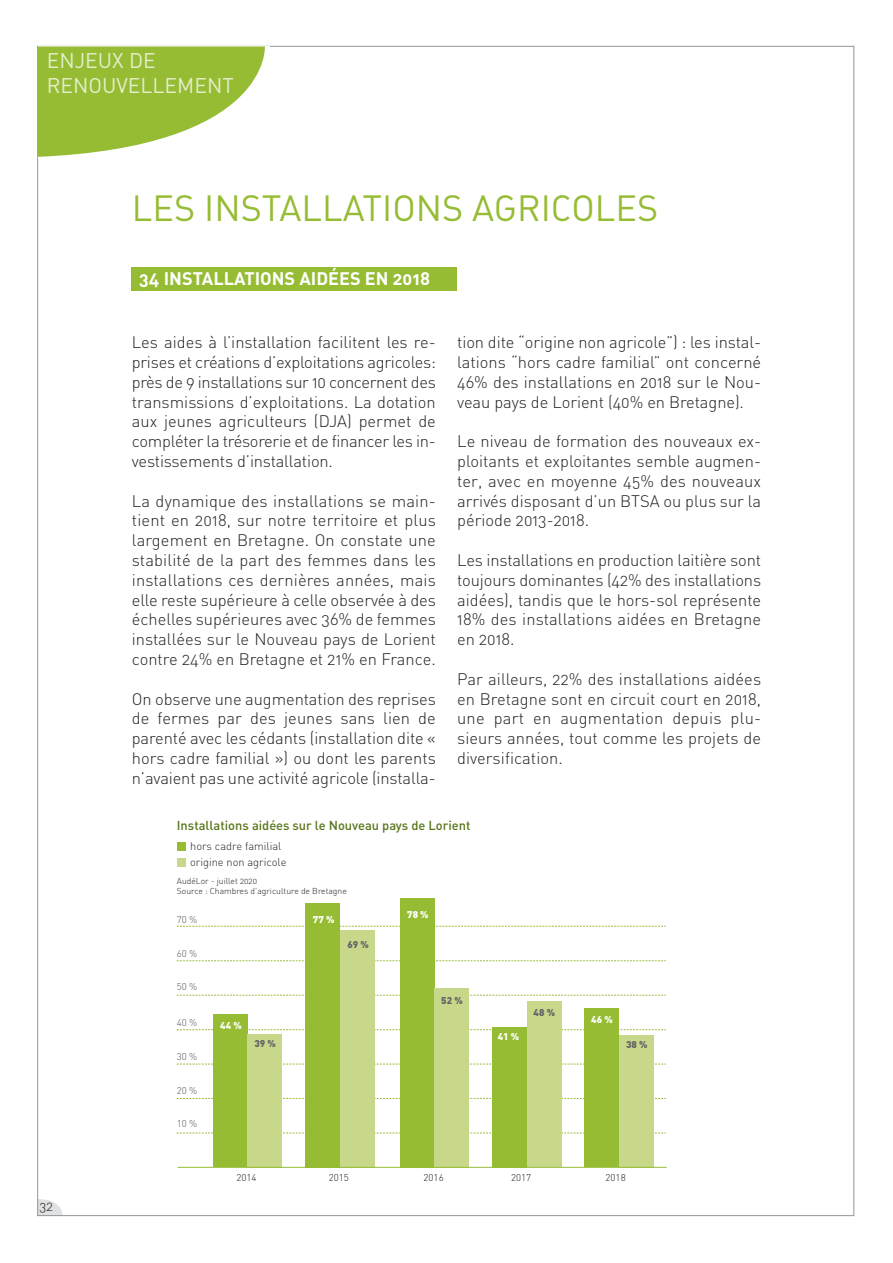
<style>
.page{position:relative;width:893px;height:1263px;background:#fff}
.page>*{position:absolute;margin:0;border:0;box-sizing:border-box;transform-origin:0 0}
.t1{font:36px "DIN Regular Alternate";color:#96bc33}
.t2{font:21px "DIN Regular Alternate";color:rgb(255 255 255/.75)}
.t3{font:18px "DIN Bold Alternate";color:#fff}
.t4{font:16.5px/19.8px "DIN Light Alternate";color:#231f20;text-align:justify}
.t5{font:13.5px "DIN Light Alternate";color:#231f20}
.t6{font:12.9px "DIN Medium Alternate";color:#587519}
.t7{font:10.95px/15.9px "DIN Light Alternate";color:#231f20}
.t8{font:300 9.75px "DIN";color:#57585a}
.t9{font:300 9.75px "DIN";color:#231f20}
.t10{font:900 9.75px "DIN";color:#fff}
.t11{font:900 9.75px "DIN";color:#636366}
.t12{font:8.55px/10.4px "DIN Light Alternate";color:#231f20}
</style>
<div class="page">
<svg style="left:39px;top:1199px;width:23px;height:15px"></svg>
<div style="left:132px;top:268px;width:325px;height:23px;background:#96bc33"></div>
<svg style="left:177px;top:1133px;width:489px;height:1px"></svg>
<svg style="left:177px;top:1098px;width:489px;height:1px"></svg>
<svg style="left:177px;top:1064px;width:489px;height:1px"></svg>
<svg style="left:177px;top:1029px;width:489px;height:1px"></svg>
<svg style="left:177px;top:995px;width:489px;height:1px"></svg>
<svg style="left:177px;top:960px;width:489px;height:1px"></svg>
<svg style="left:177px;top:926px;width:489px;height:1px"></svg>
<div style="left:213px;top:1014px;width:35px;height:153px;background:#96bc33"></div>
<div style="left:305px;top:903px;width:35px;height:264px;background:#96bc33"></div>
<div style="left:400px;top:898px;width:35px;height:269px;background:#96bc33"></div>
<div style="left:492px;top:1027px;width:35px;height:140px;background:#96bc33"></div>
<div style="left:585px;top:1008px;width:34px;height:159px;background:#96bc33"></div>
<div style="left:248px;top:1034px;width:34px;height:133px;background:#c7d88a"></div>
<div style="left:340px;top:930px;width:34px;height:237px;background:#c7d88a"></div>
<div style="left:435px;top:988px;width:34px;height:179px;background:#c7d88a"></div>
<div style="left:527px;top:1002px;width:34px;height:165px;background:#c7d88a"></div>
<div style="left:619px;top:1035px;width:35px;height:132px;background:#c7d88a"></div>
<hr style="left:178px;top:1167px;width:489px;height:1px;background:#96bc33">
<div style="left:177px;top:842px;width:8px;height:9px;background:#96bc33"></div>
<div style="left:177px;top:858px;width:8px;height:9px;background:#c7d88a"></div>
<svg style="left:38px;top:47px;width:227px;height:110px"></svg>
<p class="t2" style="left:47px;top:53px;width:110px">ENJEUX DE</p>
<p class="t2" style="left:47px;top:78px;width:189px">RENOUVELLEMENT</p>
<p class="t1" style="left:132px;top:195px;width:528px">LES INSTALLATIONS AGRICOLES</p>
<p class="t3" style="left:139px;top:273px;width:293px">34 INSTALLATIONS AIDÉES EN 2018</p>
<p class="t4" style="left:132px;top:334px;width:306px">Les aides à l’installation facilitent les re&shy;prises et créations d’exploitations agricoles: près de 9 installations sur 10 concernent des transmissions d’exploitations. La dotation aux jeunes agriculteurs (DJA) permet de compléter la trésorerie et de financer les in&shy;vestissements d’installation.</p>
<p class="t4" style="left:132px;top:493px;width:306px">La dynamique des installations se main&shy;tient en 2018, sur notre territoire et plus largement en Bretagne. On constate une stabilité de la part des femmes dans les installations ces dernières années, mais elle reste supérieure à celle observée à des échelles supérieures avec 36% de femmes installées sur le Nouveau pays de Lorient contre 24% en Bretagne et 21% en France.</p>
<p class="t4" style="left:132px;top:691px;width:306px">On observe une augmentation des reprises de fermes par des jeunes sans lien de parenté avec les cédants (installation dite « hors cadre familial ») ou dont les parents n’avaient pas une activité agricole (installa-</p>
<p class="t4" style="left:457px;top:334px;width:306px">tion dite “origine non agricole”) : les instal&shy;lations “hors cadre familial” ont concerné 46% des installations en 2018 sur le Nou&shy;veau pays de Lorient (40% en Bretagne).</p>
<p class="t4" style="left:457px;top:433px;width:306px">Le niveau de formation des nouveaux ex&shy;ploitants et exploitantes semble augmen&shy;ter, avec en moyenne 45% des nouveaux arrivés disposant d’un BTSA ou plus sur la période 2013-2018.</p>
<p class="t4" style="left:457px;top:552px;width:306px">Les installations en production laitière sont toujours dominantes (42% des installations aidées), tandis que le hors-sol représente 18% des installations aidées en Bretagne en 2018.</p>
<p class="t4" style="left:457px;top:671px;width:306px">Par ailleurs, 22% des installations aidées en Bretagne sont en circuit court en 2018, une part en augmentation depuis plu&shy;sieurs années, tout comme les projets de diversification.</p>
<p class="t6" style="left:177px;top:820px;width:295px">Installations aidées sur le Nouveau pays de Lorient</p>
<p class="t7" style="left:190px;top:839px;width:98px">hors cadre familial origine non agricole</p>
<p class="t12" style="left:177px;top:876px;width:171px">AudéLor - juillet 2020<br>Source : Chambres d’agriculture de Bretagne</p>
<p class="t8" style="left:177px;top:915px;width:22px">70 %</p>
<p class="t8" style="left:177px;top:950px;width:22px">60 %</p>
<p class="t8" style="left:177px;top:983px;width:22px">50 %</p>
<p class="t8" style="left:177px;top:1018px;width:22px">40 %</p>
<p class="t8" style="left:177px;top:1052px;width:22px">30 %</p>
<p class="t8" style="left:177px;top:1087px;width:22px">20 %</p>
<p class="t8" style="left:177px;top:1120px;width:22px">10 %</p>
<p class="t10" style="left:220px;top:1018px;width:23px">44 %</p>
<p class="t11" style="left:254px;top:1037px;width:23px">39 %</p>
<p class="t10" style="left:313px;top:913px;width:23px">77 %</p>
<p class="t11" style="left:347px;top:938px;width:23px">69 %</p>
<p class="t10" style="left:407px;top:908px;width:23px">78 %</p>
<p class="t11" style="left:441px;top:994px;width:23px">52 %</p>
<p class="t10" style="left:498px;top:1029px;width:23px">41 %</p>
<p class="t11" style="left:534px;top:1005px;width:23px">48 %</p>
<p class="t10" style="left:591px;top:1013px;width:23px">46 %</p>
<p class="t11" style="left:626px;top:1038px;width:23px">38 %</p>
<p class="t5" style="left:40px;top:1201px;width:15px">32</p>
<p class="t9" style="left:237px;top:1174px;width:22px">2014</p>
<p class="t9" style="left:329px;top:1174px;width:22px">2015</p>
<p class="t9" style="left:424px;top:1174px;width:22px">2016</p>
<p class="t9" style="left:511px;top:1174px;width:22px">2017</p>
<p class="t9" style="left:606px;top:1174px;width:22px">2018</p>
</div>
